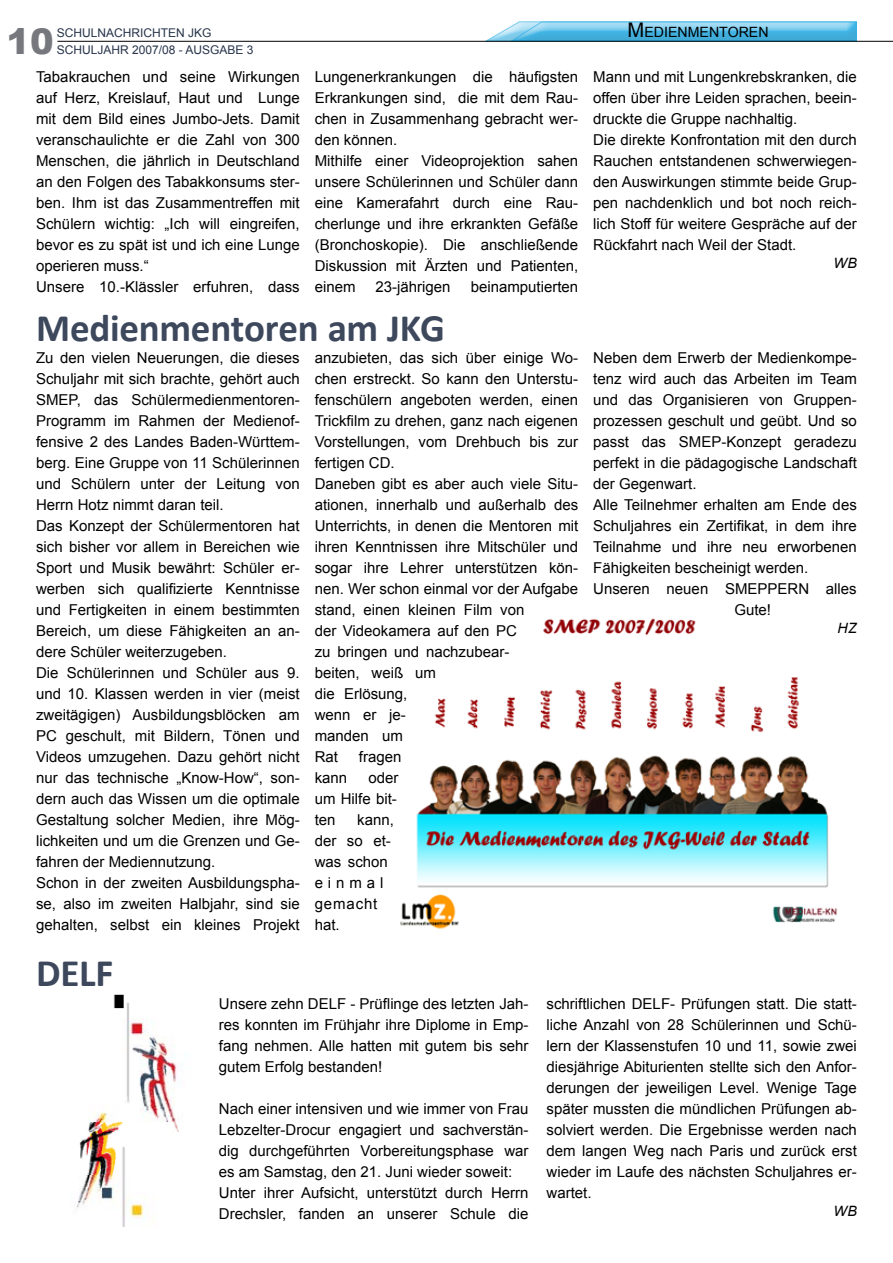
<style>
.page{position:relative;width:893px;height:1263px;background:#fff}
.page>*{position:absolute;margin:0;border:0;box-sizing:border-box;transform-origin:0 0}
.t1{font:700 39px "Calibri";letter-spacing:-.005em;color:#3d485c}
.t2{font:900 35.4px "Arial";color:#77787d}
.t3{font:15px/21px "Arial";color:#000}
.t4{font:italic 14.25px "Arial";color:#000}
.t5{font:14.1px "Arial";color:#000}
.t6{font:12px "Arial";color:#27344a}
.s1{font-size:20.25px}
</style>
<div class="page">
<svg style="left:483px;top:21px;width:374px;height:20px;background:#6dc1e5"></svg>
<hr style="left:57px;top:41px;width:836px;height:1px;background:#000">
<img style="left:400px;top:618px;width:437px;height:311px">
<img style="left:76px;top:994px;width:103px;height:232px">
<h2 class="t2" style="left:6px;top:15px;width:49px">10</h2>
<p class="t6" style="left:57px;top:25px;width:155px">Schulnachrichten JKG</p>
<p class="t6" style="left:57px;top:42px;width:198px">Schuljahr 2007/08 - Ausgabe 3</p>
<p class="t3" style="left:36px;top:67px;width:265px">Tabakrauchen und seine Wirkungen auf Herz, Kreislauf, Haut und Lunge mit dem Bild eines Jumbo-Jets. Damit veranschaulichte er die Zahl von 300<br>Menschen, die jährlich in Deutschland an den Folgen des Tabakkonsums ster&shy;ben. I hm ist das Zusammentreffen mit Schülern wichtig: „Ich will eingreifen, bevor es zu spät ist und ich eine Lunge operieren muss.“<br>U nsere 10.-Klässler erfuhren, dass</p>
<p class="t3" style="left:315px;top:67px;width:265px">Lungenerkrankungen die häufigsten<br>Erkrankungen sind, die mit dem Rau&shy;chen in Zusammenhang gebracht wer&shy;den können.<br>Mithilfe einer Videoprojektion sahen unsere Schülerinnen und Schüler dann eine Kamerafahrt durch eine Rau&shy;cherlunge und ihre erkrankten Gefäße (Bronchoskopie). Die anschließende<br>Diskussion mit Ärzten und Patienten, einem</p>
<p class="t3" style="left:376px;top:277px;width:77px">23-jährigen</p>
<p class="t3" style="left:471px;top:277px;width:109px">beinamputierten</p>
<h1 class="t1" style="left:36px;top:304px;width:410px">Medienmentoren am JKG</h1>
<p class="t3" style="left:36px;top:347px;width:265px">Zu den vielen Neuerungen, die dieses Schuljahr mit sich brachte, gehört auch SMEP, das Schülermedienmentoren-Programm im Rahmen der Medienof&shy;fensive 2 des Landes Baden-Württem&shy;berg. Eine Gruppe von 11 Schülerinnen und Schülern unter der Leitung von Herrn Hotz nimmt daran teil.<br>Das Konzept der Schülermentoren hat sich bisher vor allem in Bereichen wie Sport und Musik bewährt: Schüler er&shy;werben sich qualifizierte Kenntnisse und Fertigkeiten in einem bestimmten Bereich, um diese Fähigkeiten an an&shy;dere Schüler weiterzugeben.<br>Die Schülerinnen und Schüler aus 9. und 10. Klassen werden in vier (meist zweitägigen) Ausbildungsblöcken am PC geschult, mit Bildern, Tönen und Videos umzugehen. Dazu gehört nicht nur das technische „Know-How“, son&shy;dern auch das Wissen um die optimale Gestaltung solcher Medien, ihre Mög&shy;lichkeiten und um die Grenzen und Ge&shy;fahren der Mediennutzung.<br>Schon in der zweiten Ausbildungspha&shy;se, also im zweiten Halbjahr, sind sie gehalten, selbst ein kleines Projekt</p>
<p class="t3" style="left:315px;top:347px;width:265px">anzubieten, das sich über einige Wo&shy;chen erstreckt. So kann den U nterstu&shy;fenschülern angeboten werden, einen<br>Trickfilm zu drehen, ganz nach eigenen<br>Vorstellungen, vom Drehbuch bis zur fertigen CD.<br>Daneben gibt es aber auch viele Situ&shy;ationen, innerhalb und außerhalb des<br>U nterrichts, in denen die Mentoren mit ihren Kenntnissen ihre Mitschüler und sogar ihre Lehrer unterstützen kön&shy;nen. Wer schon einmal vor der Aufgabe stand, einen kleinen Film von<br>der Videokamera auf den PC<br>zu bringen und nachzubear-<br>beiten, weiß um<br>die Erlösung,<br>wenn er je-<br>manden um<br>Rat</p>
<p class="t3" style="left:359px;top:746px;width:44px">fragen</p>
<p class="t3" style="left:315px;top:767px;width:85px;text-align:justify;text-indent:54px">oder um H ilfe bit&shy;ten</p>
<p class="t3" style="left:315px;top:767px;width:34px">kann</p>
<p class="t3" style="left:315px;top:809px;width:81px;text-indent:43px">kann, der so et&shy;was schon einmal gemacht hat.</p>
<h1 class="t1" style="left:36px;top:949px;width:79px">DELF</h1>
<p class="t5" style="left:628px;top:23px;width:143px"><span class="s1">M</span> EDIENMENTOREN</p>
<p class="t3" style="left:593px;top:67px;width:265px">Mann und mit Lungenkrebskranken, die offen über ihre Leiden sprachen, beein&shy;druckte die Gruppe nachhaltig.<br>Die direkte Konfrontation mit den durch Rauchen entstandenen schwerwiegen&shy;den Auswirkungen stimmte beide Grup&shy;pen nachdenklich und bot noch reich&shy;lich Stoff für weitere Gespräche auf der Rückfahrt nach Weil der Stadt.</p>
<p class="t4" style="left:833px;top:254px;width:25px">WB</p>
<p class="t3" style="left:593px;top:347px;width:265px">Neben dem Erwerb der Medienkompe-</p>
<p class="t3" style="left:593px;top:368px;width:265px">tenz wird auch das Arbeiten im Team</p>
<p class="t3" style="left:593px;top:389px;width:265px">und das Organisieren von Gruppen-</p>
<p class="t3" style="left:593px;top:410px;width:265px">prozessen geschult und geübt. U nd so</p>
<p class="t3" style="left:593px;top:431px;width:265px">passt das SMEP-Konzept geradezu</p>
<p class="t3" style="left:593px;top:452px;width:265px">perfekt in die pädagogische Landschaft</p>
<p class="t3" style="left:593px;top:473px;width:105px">der Gegenwart.</p>
<p class="t3" style="left:593px;top:494px;width:265px">Alle Teilnehmer erhalten am Ende des</p>
<p class="t3" style="left:593px;top:515px;width:265px">Schuljahres ein Zertifikat, in dem ihre</p>
<p class="t3" style="left:593px;top:536px;width:265px">Teilnahme und ihre neu erworbenen</p>
<p class="t3" style="left:593px;top:557px;width:217px">Fähigkeiten bescheinigt werden.</p>
<p class="t3" style="left:593px;top:578px;width:265px">U nseren neuen SMEPPERN alles</p>
<p class="t3" style="left:734px;top:599px;width:38px">Gute!</p>
<p class="t4" style="left:838px;top:618px;width:21px">HZ</p>
<p class="t3" style="left:219px;top:994px;width:311px;text-align:justify">Unsere zehn DELF - Prüflinge des letzten Jah&shy;res konnten im Frühjahr ihre Diplome in Emp&shy;fang nehmen. Alle hatten mit gutem bis sehr gutem Erfolg bestanden!</p>
<p class="t3" style="left:219px;top:1099px;width:311px">Nach einer intensiven und wie immer von Frau Lebzelter-Drocur engagiert und sachverstän&shy;dig durchgeführten Vorbereitungsphase war es am Samstag, den 21. Juni wieder soweit:<br>U nter ihrer Aufsicht, unterstützt durch H errn Drechsler, fanden an unserer Schule die</p>
<p class="t3" style="left:547px;top:994px;width:312px;text-align:justify">schriftlichen DEL F- Prüfungen statt. Die statt&shy;liche Anzahl von 28 Schülerinnen und Schü&shy;lern der Klassenstufen 10 und 11, sowie zwei diesjährige Abiturienten stellte sich den Anfor&shy;derungen der jeweiligen Level. Wenige Tage später mussten die mündlichen Prüfungen ab&shy;solviert werden. Die Ergebnisse werden nach dem langen Weg nach Paris und zurück erst wieder im Laufe des nächsten Schuljahres er&shy;wartet.</p>
<p class="t4" style="left:833px;top:1202px;width:25px">WB</p>
</div>
